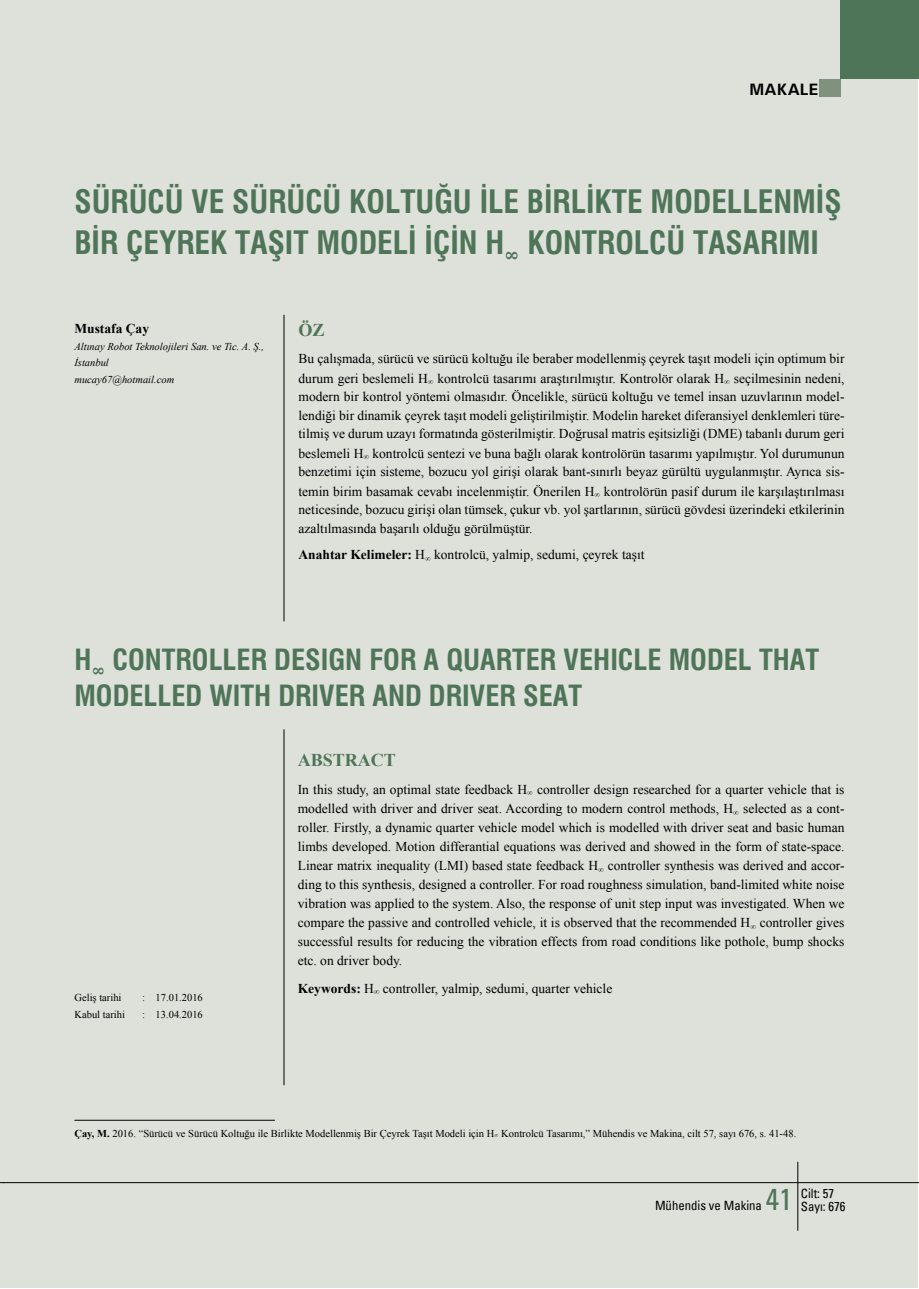
<style>
.page{position:relative;width:919px;height:1289px;background:#fff}
.page>*{position:absolute;margin:0;border:0;box-sizing:border-box;transform-origin:0 0}
.t1{font:700 condensed 31.5px/40.5px "Swiss 721 BT";color:#4e7558}
.t2{font:condensed 30px "Univers";color:#4e7558}
.t3{font:700 condensed 28.5px/36px "Swiss 721 BT";color:#4e7558}
.t4{font:700 18px "Times New Roman";color:#4e7558}
.t5{font:700 16.5px "Univers";color:#000}
.t6{font:13.5px/18.8px "Times New Roman";color:#000;text-align:justify}
.t7{font:700 13.5px "Times New Roman";color:#000}
.t8{font:condensed 12.75px "Univers";color:#000}
.t9{font:10.5px "Times New Roman";color:#000}
.t10{font:italic 10.5px/16.5px "Times New Roman";color:#000}
.s1{font-weight:700}
.s2{font-size:6.15px}
</style>
<div class="page">
<div style="left:1px;top:1px;width:917px;height:1287px;background:#dee0da"></div>
<div style="left:840px;top:0;width:78px;height:79px;background:#4e7558"></div>
<div style="left:819px;top:79px;width:21px;height:18px;background:#80927e"></div>
<hr style="left:3px;top:1182px;width:915px;height:1px;background:#000">
<hr style="left:797px;top:1161px;width:1px;height:69px;background:#000">
<hr style="left:284px;top:315px;width:1px;height:306px;background:#000">
<hr style="left:284px;top:729px;width:1px;height:356px;background:#000">
<hr style="left:74px;top:1119px;width:201px;height:1px;background:#000">
<p class="t5" style="left:749px;top:79px;width:70px">MAKALE</p>
<h1 class="t1" style="left:74px;top:181px;width:768px">SÜRÜCÜ VE SÜRÜCÜ KOLTUĞU İLE BİRLİKTE MODELLENMİŞ<br>BİR ÇEYREK TAŞIT MODELİ İÇİN H<sub>∞</sub> KONTROLCÜ TASARIMI</h1>
<p class="t7" style="left:74px;top:319px;width:76px">Mustafa Çay</p>
<p class="t10" style="left:74px;top:338px;width:191px">Altınay Robot Teknolojileri San. ve Tic. A. Ş.,<br>İstanbul<br>mucay67@hotmail.com</p>
<h3 class="t4" style="left:298px;top:318px;width:28px">ÖZ</h3>
<p class="t6" style="left:298px;top:349px;width:547px">Bu çalışmada, sürücü ve sürücü koltuğu ile beraber modellenmiş çeyrek taşıt modeli için optimum bir durum geri beslemeli H<sub>∞</sub> kontrolcü tasarımı araştırılmıştır. Kontrolör olarak H<sub>∞</sub> seçilmesinin nedeni, modern bir kontrol yöntemi olmasıdır. Öncelikle, sürücü koltuğu ve temel insan uzuvlarının model&shy;lendiği bir dinamik çeyrek taşıt modeli geliştirilmiştir. Modelin hareket diferansiyel denklemleri türe&shy;tilmiş ve durum uzayı formatında gösterilmiştir. Doğrusal matris eşitsizliği (DME) tabanlı durum geri beslemeli H<sub>∞</sub> kontrolcü sentezi ve buna bağlı olarak kontrolörün tasarımı yapılmıştır. Yol durumunun benzetimi için sisteme, bozucu yol girişi olarak bant-sınırlı beyaz gürültü uygulanmıştır. Ayrıca sis&shy;temin birim basamak cevabı incelenmiştir. Önerilen H<sub>∞</sub> kontrolörün pasif durum ile karşılaştırılması neticesinde, bozucu girişi olan tümsek, çukur vb. yol şartlarının, sürücü gövdesi üzerindeki etkilerinin azaltılmasında başarılı olduğu görülmüştür.</p>
<p class="t6" style="left:298px;top:545px;width:347px"><span class="s1">Anahtar Kelimeler:</span> H<sub>∞</sub> kontrolcü, yalmip, sedumi, çeyrek taşıt</p>
<h3 class="t3" style="left:74px;top:641px;width:746px">H<sub>∞</sub> CONTROLLER DESIGN FOR A QUARTER VEHICLE MODEL THAT<br>MODELLED WITH DRIVER AND DRIVER SEAT</h3>
<p class="t9" style="left:75px;top:990px;width:48px">Geliş tarihi</p>
<p class="t9" style="left:142px;top:990px;width:62px">: 17.01.2016</p>
<p class="t9" style="left:75px;top:1007px;width:52px">Kabul tarihi</p>
<p class="t9" style="left:142px;top:1007px;width:62px">: 13.04.2016</p>
<h3 class="t4" style="left:298px;top:747px;width:100px">ABSTRACT</h3>
<p class="t6" style="left:298px;top:779px;width:548px">In this study, an optimal state feedback H<sub>∞</sub> controller design researched for a quarter vehicle that is modelled with driver and driver seat. According to modern control methods, H<sub>∞</sub> selected as a cont&shy;roller. Firstly, a dynamic quarter vehicle model which is modelled with driver seat and basic human limbs developed. Motion differantial equations was derived and showed in the form of state-space.<br>Linear matrix inequality (LMI) based state feedback H<sub>∞</sub> controller synthesis was derived and accor&shy;ding to this synthesis, designed a controller. For road roughness simulation, band-limited white noise vibration was applied to the system. Also, the response of unit step input was investigated. When we compare the passive and controlled vehicle, it is observed that the recommended H<sub>∞</sub> controller gives successful results for reducing the vibration effects from road conditions like pothole, bump shocks etc. on driver body.</p>
<p class="t6" style="left:298px;top:978px;width:316px"><span class="s1">Keywords:</span> H<sub>∞</sub> controller, yalmip, sedumi, quarter vehicle</p>
<p class="t9" style="left:74px;top:1126px;width:723px"><span class="s1">Çay, M.</span> 2016. “Sürücü ve Sürücü Koltuğu ile Birlikte Modellenmiş Bir Çeyrek Taşıt Modeli için H<span class="s2">∞</span> Kontrolcü Tasarımı,” Mühendis ve Makina, cilt 57, sayı 676, s. 41-48.</p>
<p class="t8" style="left:800px;top:1184px;width:35px">Cilt: 57</p>
<p class="t8" style="left:655px;top:1196px;width:108px">Mühendis ve Makina</p>
<h2 class="t2" style="left:766px;top:1179px;width:28px">41</h2>
<p class="t8" style="left:800px;top:1198px;width:46px">Sayı: 676</p>
</div>
